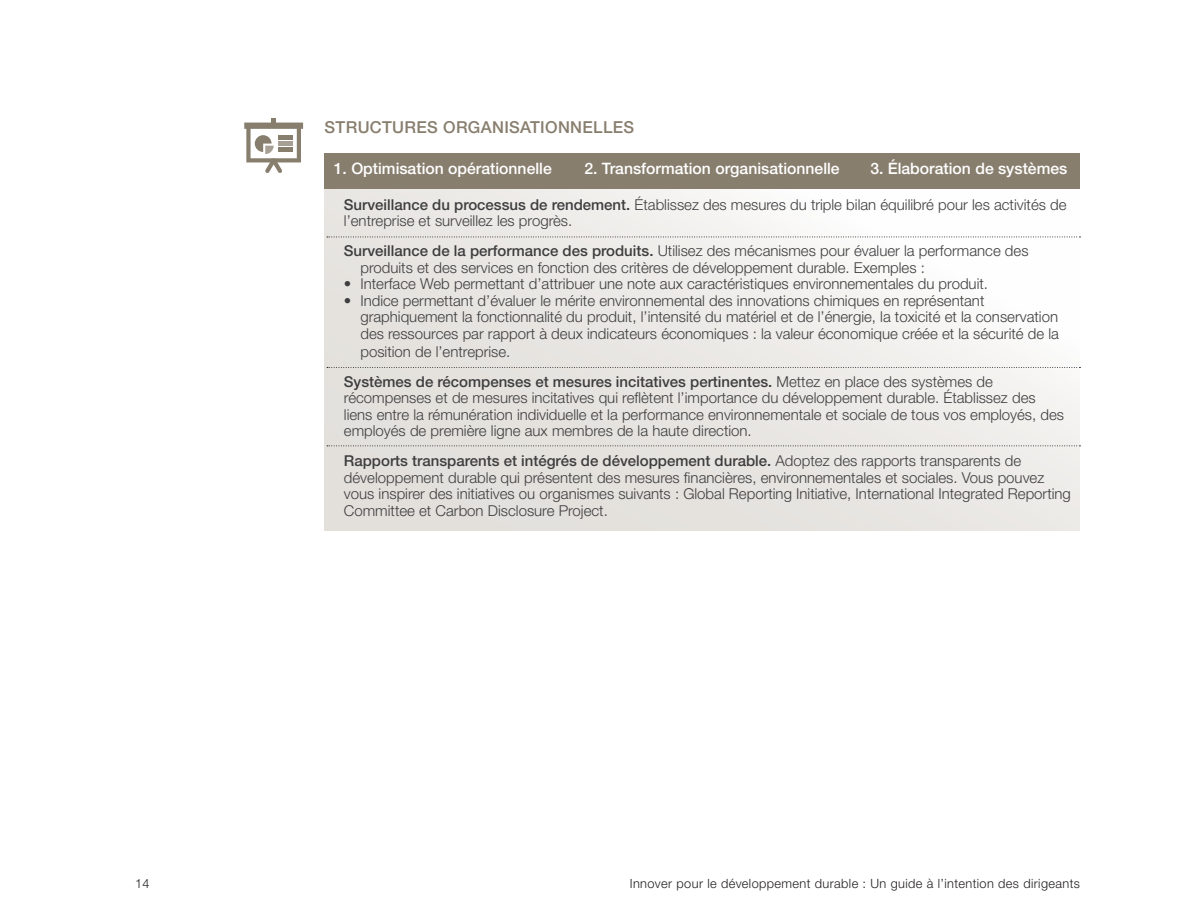
<style>
.page{position:relative;width:1188px;height:918px;background:#fff}
.page>*{position:absolute;margin:0;border:0;box-sizing:border-box;transform-origin:0 0}
.Main_Text{font:500 16.5px "Helvetica Neue LT Std";letter-spacing:.02em;color:#887e6e}
.t1{font:500 15.75px "Helvetica Neue LT Std";color:#fff}
.t2{font:300 15px/16.5px "Helvetica Neue LT Std";color:#3e3e3f}
.t3{font:300 12.75px "Helvetica Neue LT Std";letter-spacing:.03em;color:#231f20}
.s1{font-weight:500}
</style>
<div class="page">
<svg style="left:325px;top:189px;width:755px;height:341px"></svg>
<div style="left:325px;top:153px;width:755px;height:36px;background:#887e6e"></div>
<svg style="left:327px;top:237px;width:753px;height:1px"></svg>
<svg style="left:327px;top:367px;width:753px;height:1px"></svg>
<svg style="left:327px;top:446px;width:753px;height:1px"></svg>
<svg style="left:244px;top:118px;width:59px;height:55px"></svg>
<p class="Main_Text" style="left:325px;top:117px;width:311px">STRUCTURES ORGANISATIONNELLES</p>
<p class="t1" style="left:334px;top:159px;width:219px">1. Optimisation opérationnelle</p>
<p class="t1" style="left:584px;top:159px;width:257px">2. Transformation organisationnelle</p>
<p class="t1" style="left:870px;top:159px;width:198px">3. Élaboration de systèmes</p>
<p class="t2" style="left:344px;top:196px;width:724px"><span class="s1">Surveillance du processus de rendement.</span> Établissez des mesures du triple bilan équilibré pour les activités de l’entreprise et surveillez les progrès.</p>
<p class="t2" style="left:360px;top:242px;width:670px;text-indent:-16px"><span class="s1">Surveillance de la performance des produits.</span> Utilisez des mécanismes pour évaluer la performance des produits et des services en fonction des critères de développement durable. Exemples :</p>
<p class="t2" style="left:344px;top:275px;width:646px">• Interface Web permettant d’attribuer une note aux caractéristiques environnementales du produit.</p>
<p class="t2" style="left:360px;top:292px;width:700px;text-indent:-16px">• Indice permettant d’évaluer le mérite environnemental des innovations chimiques en représentant graphiquement la fonctionnalité du produit, l’intensité du matériel et de l’énergie, la toxicité et la conservation des ressources par rapport à deux indicateurs économiques : la valeur économique créée et la sécurité de la</p>
<p class="t2" style="left:360px;top:343px;width:152px">position de l’entreprise.</p>
<p class="t2" style="left:344px;top:373px;width:722px"><span class="s1">Systèmes de récompenses et mesures incitatives pertinentes.</span> Mettez en place des systèmes de récompenses et de mesures incitatives qui reflètent l’importance du développement durable. Établissez des liens entre la rémunération individuelle et la performance environnementale et sociale de tous vos employés, des employés de première ligne aux membres de la haute direction.</p>
<p class="t2" style="left:344px;top:452px;width:729px"><span class="s1">Rapports transparents et intégrés de développement durable.</span> Adoptez des rapports transparents de développement durable qui présentent des mesures financières, environnementales et sociales. Vous pouvez vous inspirer des initiatives ou organismes suivants : Global Reporting Initiative, International Integrated Reporting Committee et Carbon Disclosure Project.</p>
<p class="t3" style="left:135px;top:876px;width:16px">14</p>
<p class="t3" style="left:630px;top:876px;width:452px">Innover pour le développement durable : Un guide à l’intention des dirigeants</p>
</div>
